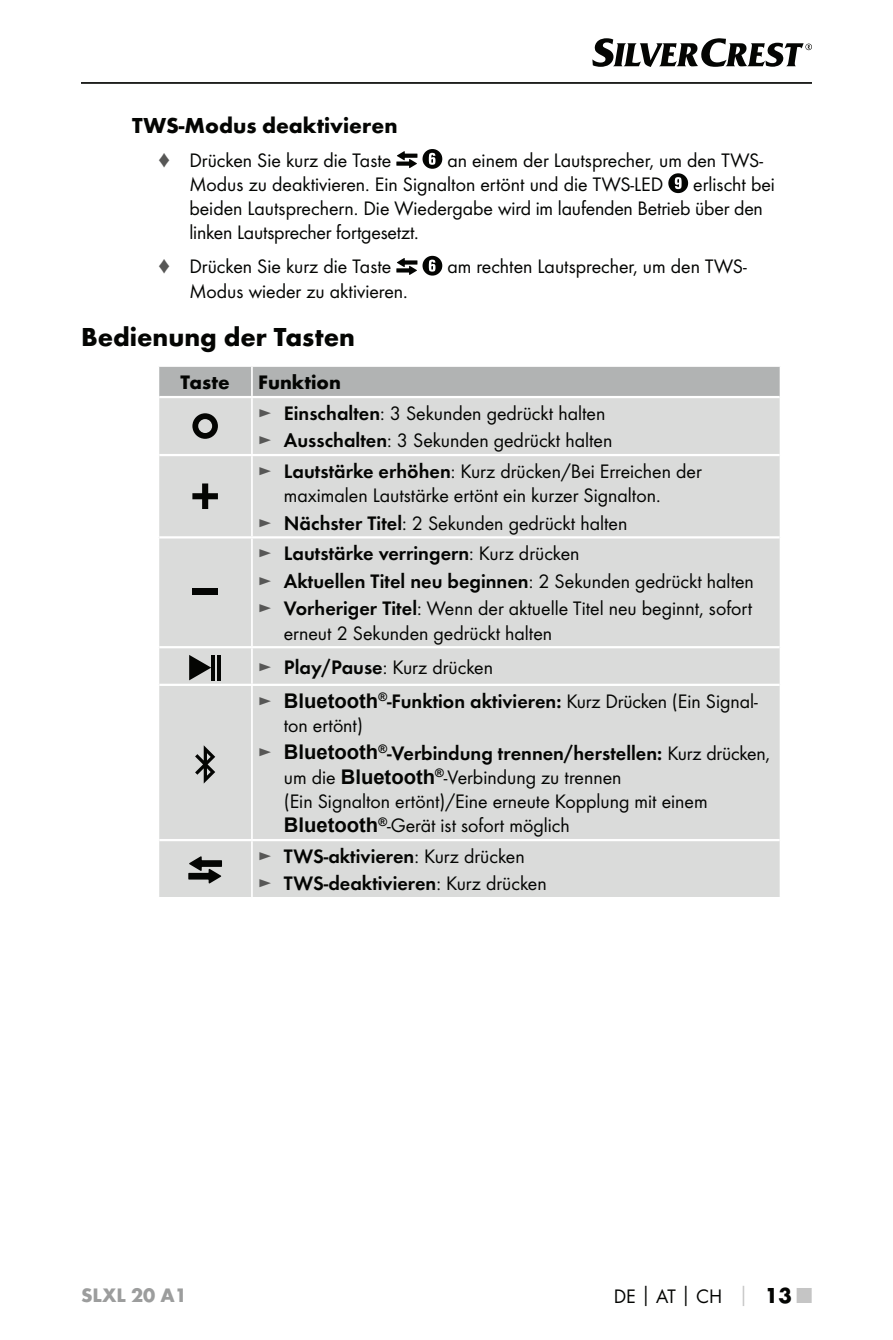
<style>
.page{position:relative;width:893px;height:1340px;background:#fff}
.page>*{position:absolute;margin:0;border:0;box-sizing:border-box;transform-origin:0 0}
.t1{font:700 27px "Futura";color:#040503}
.t2{font:700 22.5px "Futura";color:#040503}
.t3{font:20.25px/24.3px "Futura Boo";color:#040503}
.t4{font:20.25px/27.4px "Futura Dem";color:#040503}
.t5{font:700 20.25px "Futura";color:#040503}
.t6{font:700 20.25px "Futura";color:#9c9d9d}
.s1{color:#575756}
.s2{font-family:"Futura Dem"}
.s3{font-family:"Futura Boo";color:#575756}
.s4{font-family:"Futura Boo"}
.s5{font-family:"Arial";font-weight:700}
.s6{font-family:"Futura";font-weight:700}
.s7{font-family:"Futura";font-weight:700;color:#c5c5c5}
.s8{font-family:"Futura";font-weight:700;font-size:22.5px}
.s9{font-family:"Futura";font-weight:700;font-size:22.5px;color:#c5c5c5}
</style>
<div class="page">
<hr style="left:81px;top:82px;width:731px;height:2px;background:#040503">
<svg style="left:592px;top:38px;width:220px;height:29px"></svg>
<svg style="left:396px;top:149px;width:46px;height:20px"></svg>
<svg style="left:668px;top:173px;width:20px;height:20px"></svg>
<svg style="left:396px;top:256px;width:46px;height:19px"></svg>
<div style="left:159px;top:367px;width:621px;height:29px;background:#b1b3b3"></div>
<div style="left:159px;top:398px;width:621px;height:499px;background:#dadbda"></div>
<hr style="left:159px;top:454px;width:93px;height:2px;background:#fff">
<hr style="left:252px;top:454px;width:528px;height:2px;background:#fff">
<hr style="left:159px;top:536px;width:93px;height:2px;background:#fff">
<hr style="left:252px;top:536px;width:528px;height:2px;background:#fff">
<hr style="left:159px;top:646px;width:93px;height:2px;background:#fff">
<hr style="left:252px;top:646px;width:528px;height:2px;background:#fff">
<hr style="left:159px;top:683px;width:93px;height:3px;background:#fff">
<hr style="left:252px;top:683px;width:528px;height:3px;background:#fff">
<hr style="left:159px;top:839px;width:93px;height:2px;background:#fff">
<hr style="left:252px;top:839px;width:528px;height:2px;background:#fff">
<hr style="left:251px;top:367px;width:2px;height:29px;background:#fff">
<hr style="left:251px;top:398px;width:2px;height:56px;background:#fff">
<hr style="left:251px;top:456px;width:2px;height:80px;background:#fff">
<hr style="left:251px;top:538px;width:2px;height:108px;background:#fff">
<hr style="left:251px;top:648px;width:2px;height:35px;background:#fff">
<hr style="left:251px;top:686px;width:2px;height:153px;background:#fff">
<hr style="left:251px;top:841px;width:2px;height:56px;background:#fff">
<svg style="left:192px;top:413px;width:26px;height:26px"></svg>
<svg style="left:192px;top:483px;width:26px;height:26px"></svg>
<div style="left:192px;top:588px;width:26px;height:6px;background:#040503"></div>
<svg style="left:189px;top:655px;width:22px;height:25px"></svg>
<hr style="left:211px;top:655px;width:4px;height:25px;background:#040503">
<hr style="left:217px;top:655px;width:4px;height:25px;background:#040503">
<svg style="left:195px;top:745px;width:20px;height:38px"></svg>
<svg style="left:188px;top:856px;width:34px;height:27px"></svg>
<p class="t2" style="left:132px;top:116px;width:267px">TWS-Modus deaktivieren</p>
<p class="t3" style="left:158px;top:149px;width:235px"><span class="s1">♦</span> Drücken Sie kurz die Taste</p>
<p class="t3" style="left:189px;top:149px;width:575px;text-indent:258px">an einem der Lautsprecher, um den TWS-<br>Modus zu deaktivieren. Ein Signalton ertönt und die TWS-LED</p>
<p class="t3" style="left:189px;top:173px;width:587px;text-indent:504px">erlischt bei beiden Lautsprechern. Die Wiedergabe wird im laufenden Betrieb über den linken Lautsprecher fortgesetzt.</p>
<p class="t3" style="left:158px;top:255px;width:235px"><span class="s1">♦</span> Drücken Sie kurz die Taste</p>
<p class="t3" style="left:447px;top:255px;width:301px">am rechten Lautsprecher, um den TWS-</p>
<p class="t3" style="left:189px;top:280px;width:220px">Modus wieder zu aktivieren.</p>
<h1 class="t1" style="left:81px;top:326px;width:276px">Bedienung der Tasten</h1>
<p class="t5" style="left:181px;top:374px;width:51px">Taste</p>
<p class="t5" style="left:258px;top:374px;width:84px">Funktion</p>
<p class="t3" style="left:258px;top:400px;width:356px;line-height:27.4px"><span class="s1">►</span> <span class="s2">Einschalten</span>: 3 Sekunden gedrückt halten <span class="s1">►</span> <span class="s2">Ausschalten</span>: 3 Sekunden gedrückt halten</p>
<p class="t3" style="left:284px;top:460px;width:419px;text-indent:-26px"><span class="s1">►</span> <span class="s2">Lautstärke erhöhen</span>: Kurz drücken/Bei Erreichen der maximalen Lautstärke ertönt ein kurzer Signalton.</p>
<p class="t3" style="left:258px;top:512px;width:370px"><span class="s1">►</span> <span class="s2">Nächster Titel</span>: 2 Sekunden gedrückt halten</p>
<p class="t4" style="left:258px;top:541px;width:497px"><span class="s3">►</span> Lautstärke verringern<span class="s4">: Kurz drücken<br></span><span class="s3">►</span> Aktuellen Titel neu beginnen<span class="s4">: 2 Sekunden gedrückt halten</span></p>
<p class="t3" style="left:284px;top:597px;width:470px;text-indent:-26px"><span class="s1">►</span> <span class="s2">Vorheriger Titel</span>: Wenn der aktuelle Titel neu beginnt, sofort erneut 2 Sekunden gedrückt halten</p>
<p class="t3" style="left:258px;top:651px;width:501px;line-height:34px"><span class="s1">►</span> <span class="s2">Play/Pause</span>: Kurz drücken<br><span class="s1">►</span> <span class="s5">Bluetooth</span><sup>®</sup><span class="s2">-Funktion aktivieren:</span> Kurz Drücken (Ein Signal-</p>
<p class="t3" style="left:284px;top:714px;width:81px">ton ertönt)</p>
<p class="t4" style="left:258px;top:740px;width:513px"><span class="s3">►</span> <span class="s5">Bluetooth</span><sup>®</sup>-Verbindung trennen/herstellen: <span class="s4">Kurz drücken,</span></p>
<p class="t3" style="left:284px;top:766px;width:425px">um die <span class="s5">Bluetooth</span><sup>®</sup>-Verbindung zu trennen<br>(Ein Signalton ertönt)/Eine erneute Kopplung mit einem<br><span class="s5">Bluetooth</span><sup>®</sup>-Gerät ist sofort möglich</p>
<p class="t4" style="left:258px;top:843px;width:290px"><span class="s3">►</span> TWS-aktivieren<span class="s4">: Kurz drücken<br></span><span class="s3">►</span> TWS-deaktivieren<span class="s4">: Kurz drücken</span></p>
<p class="t6" style="left:81px;top:1286px;width:107px">SLXL 20 A1</p>
<p class="t3" style="left:614px;top:1284px;width:200px">DE<span class="s6">│</span>AT<span class="s6">│</span>CH <span class="s7">│</span> <span class="s8">13</span> <span class="s9">■</span></p>
</div>
